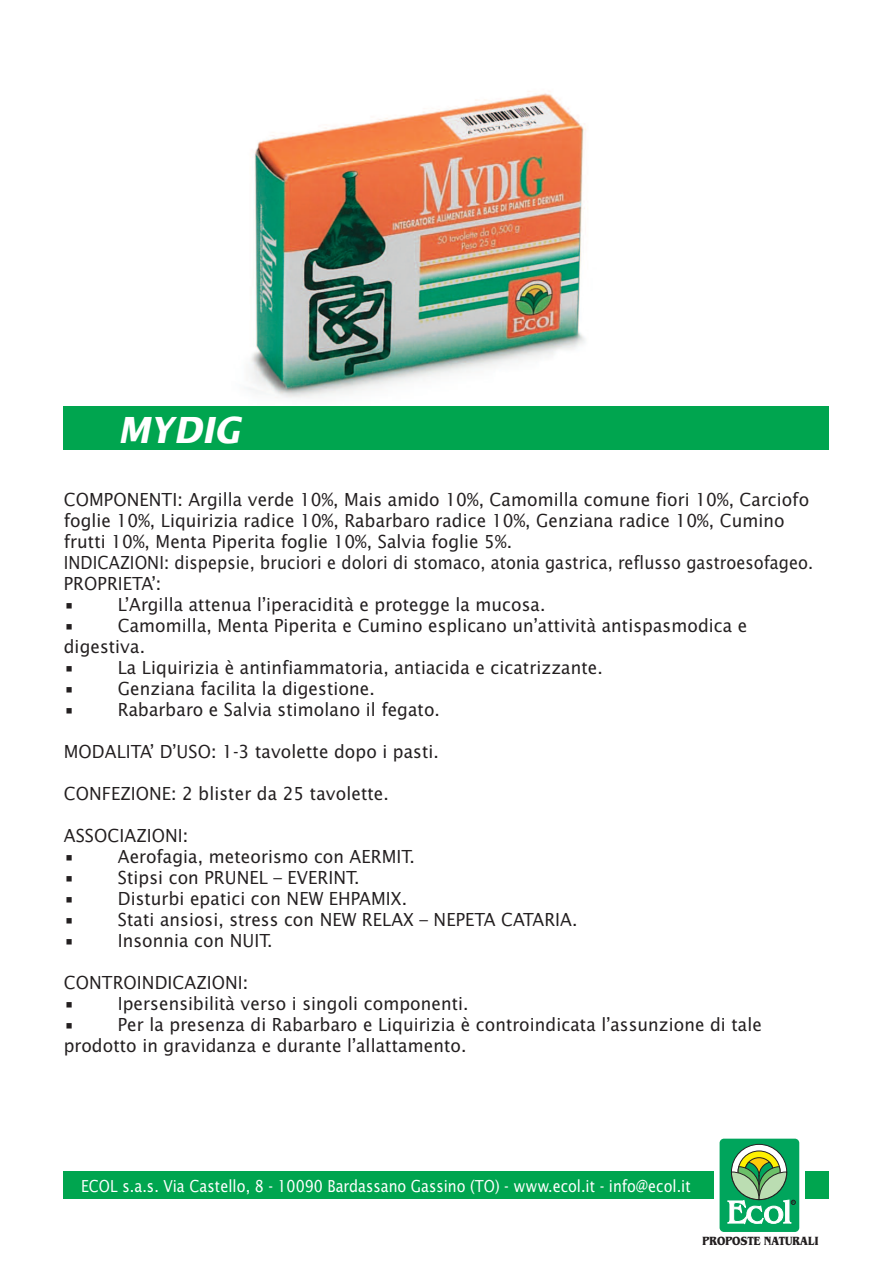
<style>
.page{position:relative;width:893px;height:1263px;background:#fff}
.page>*{position:absolute;margin:0;border:0;box-sizing:border-box;transform-origin:0 0}
.t1{font:italic 700 36px "Lucida Sans";letter-spacing:.005em;color:#fff;scale:.95 1}
.t2{font:18px/21px "Lucida Sans";letter-spacing:.005em;color:#231f20;scale:.95 1}
.t3{font:16.5px "Lucida Sans";color:#fff;scale:.87 1}
.t4{font:700 12.45px "Benguiat";letter-spacing:-.005em;color:#231f20;scale:.85 1}
</style>
<div class="page">
<div style="left:64px;top:407px;width:765px;height:43px;background:#00a54f"></div>
<div style="left:64px;top:1172px;width:765px;height:27px;background:#00a54f"></div>
<img style="left:246px;top:91px;width:340px;height:307px">
<div style="left:714px;top:1137px;width:90px;height:96px;background:#fff"></div>
<div style="left:718px;top:1137px;width:82px;height:96px;border:2px solid #fff;border-radius:4px"></div>
<div style="left:720px;top:1139px;width:79px;height:93px;background:#00a55c;border-radius:4px"></div>
<svg style="left:731px;top:1144px;width:56px;height:55px"></svg>
<svg style="left:738px;top:1151px;width:42px;height:42px"></svg>
<div style="left:738px;top:1150px;width:42px;height:43px;border:1px solid #231f20;border-radius:50%"></div>
<div style="left:745px;top:1158px;width:28px;height:28px;background:#feca0a;border-radius:50%"></div>
<div style="left:744px;top:1157px;width:30px;height:30px;border:1px solid #231f20;border-radius:50%"></div>
<svg style="left:727px;top:1161px;width:69px;height:64px"></svg>
<h1 class="t1" style="left:118px;top:416px;width:130px">MYDIG</h1>
<p class="t2" style="left:64px;top:491px;width:790px">COMPONENTI: Argilla verde 10%, Mais amido 10%, Camomilla comune fiori 10%, Carciofo foglie 10%, Liquirizia radice 10%, Rabarbaro radice 10%, Genziana radice 10%, Cumino frutti 10%, Menta Piperita foglie 10%, Salvia foglie 5%.<br>INDICAZIONI: dispepsie, bruciori e dolori di stomaco, atonia gastrica, reflusso gastroesofageo.<br>PROPRIETA’:</p>
<p class="t2" style="left:64px;top:596px;width:508px">• L’Argilla attenua l’iperacidità e protegge la mucosa.</p>
<p class="t2" style="left:64px;top:617px;width:721px">• Camomilla, Menta Piperita e Cumino esplicano un’attività antispasmodica e digestiva.</p>
<p class="t2" style="left:64px;top:659px;width:569px">• La Liquirizia è antinfiammatoria, antiacida e cicatrizzante.</p>
<p class="t2" style="left:64px;top:680px;width:329px">• Genziana facilita la digestione.</p>
<p class="t2" style="left:64px;top:701px;width:398px">• Rabarbaro e Salvia stimolano il fegato.</p>
<p class="t2" style="left:64px;top:743px;width:396px">MODALITA’ D’USO: 1-3 tavolette dopo i pasti.</p>
<p class="t2" style="left:64px;top:785px;width:344px">CONFEZIONE: 2 blister da 25 tavolette.</p>
<p class="t2" style="left:64px;top:827px;width:133px">ASSOCIAZIONI:</p>
<p class="t2" style="left:64px;top:848px;width:371px">• Aerofagia, meteorismo con AERMIT.</p>
<p class="t2" style="left:64px;top:869px;width:313px">• Stipsi con PRUNEL – EVERINT.</p>
<p class="t2" style="left:64px;top:890px;width:363px">• Disturbi epatici con NEW EHPAMIX.</p>
<p class="t2" style="left:64px;top:911px;width:542px">• Stati ansiosi, stress con NEW RELAX – NEPETA CATARIA.</p>
<p class="t2" style="left:64px;top:932px;width:221px">• Insonnia con NUIT.</p>
<p class="t2" style="left:64px;top:974px;width:196px">CONTROINDICAZIONI:</p>
<p class="t2" style="left:64px;top:995px;width:428px">• Ipersensibilità verso i singoli componenti.</p>
<p class="t2" style="left:64px;top:1016px;width:736px">• Per la presenza di Rabarbaro e Liquirizia è controindicata l’assunzione di tale prodotto in gravidanza e durante l’allattamento.</p>
<p class="t3" style="left:81px;top:1179px;width:702px">ECOL s.a.s. Via Castello, 8 - 10090 Bardassano Gassino (TO) - www.ecol.it - info@ecol.it</p>
<p class="t4" style="left:703px;top:1234px;width:138px">PROPOSTE NATURALI</p>
</div>
